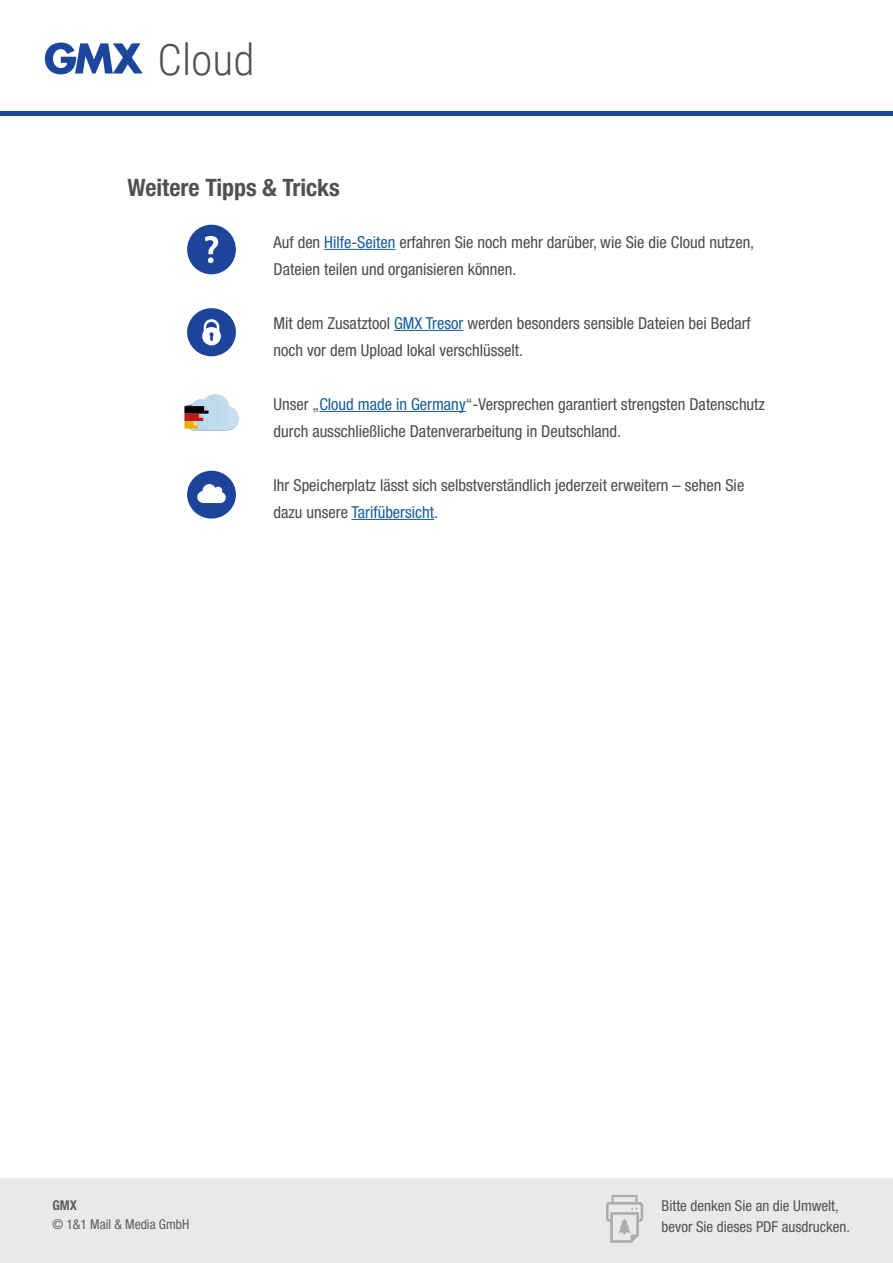
<style>
.page{position:relative;width:893px;height:1263px;background:#fff}
.page>*{position:absolute;margin:0;border:0;box-sizing:border-box;transform-origin:0 0}
.t1{font:300 43.5px "Roboto Condensed";color:#515151}
.t2{font:700 condensed 24px "Helvetica Neue LT Pro";color:#515151}
.t3{font:condensed 16.5px/27px "Helvetica Neue LT Pro";color:#494c4d}
.t4{font:condensed 15px/21px "Helvetica Neue LT Pro";color:#515151}
.t5{font:condensed 13.5px "Helvetica Neue LT Pro";color:#231f20}
.t6{font:700 condensed 13.5px "Helvetica Neue LT Pro";color:#231f20}
.s1{color:#175d9e}
</style>
<div class="page">
<div style="left:0;top:1178px;width:893px;height:85px;background:#e9e9e9"></div>
<hr style="left:0;top:112px;width:893px;height:4px;background:#174899">
<svg style="left:45px;top:43px;width:98px;height:31px"></svg>
<svg style="left:606px;top:1195px;width:37px;height:48px"></svg>
<hr style="left:324px;top:249px;width:71px;height:1px;background:#175d9e">
<hr style="left:394px;top:330px;width:69px;height:1px;background:#175d9e">
<hr style="left:319px;top:411px;width:147px;height:1px;background:#175d9e">
<hr style="left:351px;top:519px;width:83px;height:1px;background:#175d9e">
<div style="left:187px;top:225px;width:49px;height:49px;background:#1c449b;border-radius:50%"></div>
<svg style="left:205px;top:236px;width:13px;height:27px"></svg>
<div style="left:187px;top:308px;width:49px;height:48px;background:#1c449b;border-radius:50%"></div>
<svg style="left:202px;top:319px;width:19px;height:26px"></svg>
<div style="left:187px;top:471px;width:49px;height:47px;background:#1c449b;border-radius:50%"></div>
<svg style="left:184px;top:394px;width:55px;height:37px"></svg>
<svg style="left:197px;top:484px;width:29px;height:19px"></svg>
<h1 class="t1" style="left:158px;top:29px;width:99px">Cloud</h1>
<p class="t2" style="left:128px;top:173px;width:214px">Weitere Tipps &amp; Tricks</p>
<p class="t3" style="left:274px;top:228px;width:482px">Auf den <span class="s1">Hilfe-Seiten</span> erfahren Sie noch mehr darüber, wie Sie die Cloud nutzen,<br>Dateien teilen und organisieren können.</p>
<p class="t3" style="left:274px;top:309px;width:479px">Mit dem Zusatztool <span class="s1">GMX Tresor</span> werden besonders sensible Dateien bei Bedarf</p>
<p class="t3" style="left:274px;top:336px;width:251px">noch vor dem Upload lokal verschlüsselt.</p>
<p class="t3" style="left:274px;top:390px;width:493px">Unser „<span class="s1">Cloud made in Germany</span>“-Versprechen garantiert strengsten Datenschutz durch ausschließliche Datenverarbeitung in Deutschland.</p>
<p class="t3" style="left:274px;top:471px;width:472px">Ihr Speicherplatz lässt sich selbstverständlich jederzeit erweitern – sehen Sie dazu unsere <span class="s1">Tarifübersicht</span>.</p>
<p class="t6" style="left:52px;top:1196px;width:26px">GMX</p>
<p class="t5" style="left:52px;top:1216px;width:138px">© 1&amp;1 Mail &amp; Media GmbH</p>
<p class="t4" style="left:662px;top:1195px;width:190px">Bitte denken Sie an die Umwelt, bevor Sie dieses PDF ausdrucken.</p>
</div>
